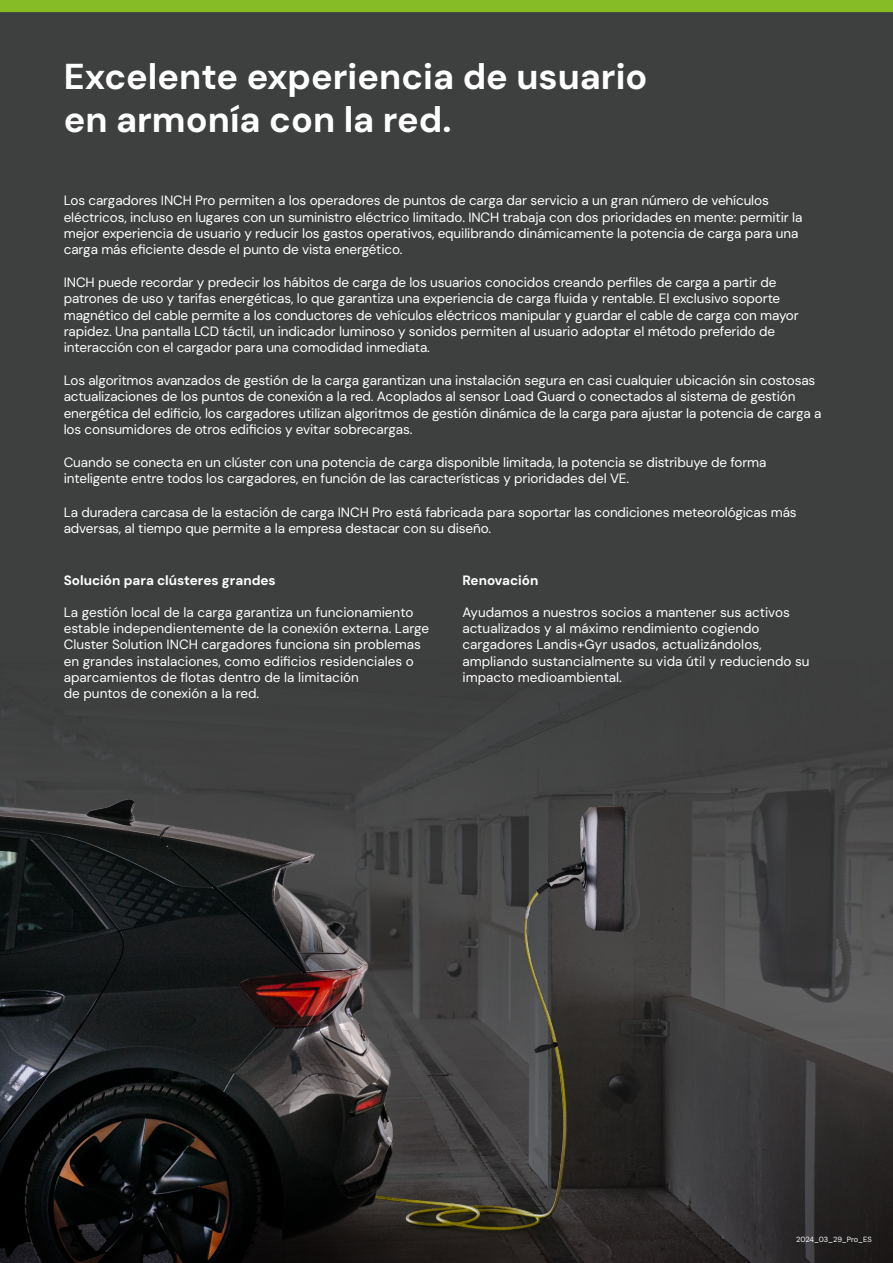
<style>
.page{position:relative;width:893px;height:1263px;background:#3e3f3f}
.page>*{position:absolute;margin:0;border:0;box-sizing:border-box;transform-origin:0 0}
.t1{font:700 36px/43.2px "DM Sans";color:#fff}
.t2{font:13.5px/16.2px "DM Sans";letter-spacing:-.01em;color:#fff}
.t3{font:700 13.5px "DM Sans";color:#fff}
.t4{font:7.5px "DM Sans";letter-spacing:-.01em;color:#fff}
</style>
<div class="page">
<img style="left:0;top:753px;width:893px;height:510px">
<div style="left:0;top:0;width:893px;height:12px;background:#86bc25"></div>
<h1 class="t1" style="left:64px;top:55px;width:585px">Excelente experiencia de usuario en armonía con la red.</h1>
<p class="t2" style="left:64px;top:193px;width:740px">Los cargadores INCH Pro permiten a los operadores de puntos de carga dar servicio a un gran número de vehículos eléctricos, incluso en lugares con un suministro eléctrico limitado. INCH trabaja con dos prioridades en mente: permitir la mejor experiencia de usuario y reducir los gastos operativos, equilibrando dinámicamente la potencia de carga para una carga más eficiente desde el punto de vista energético.</p>
<p class="t2" style="left:64px;top:274px;width:736px">INCH puede recordar y predecir los hábitos de carga de los usuarios conocidos creando perfiles de carga a partir de patrones de uso y tarifas energéticas, lo que garantiza una experiencia de carga fluida y rentable. El exclusivo soporte magnético del cable permite a los conductores de vehículos eléctricos manipular y guardar el cable de carga con mayor rapidez. Una pantalla LCD táctil, un indicador luminoso y sonidos permiten al usuario adoptar el método preferido de interacción con el cargador para una comodidad inmediata.</p>
<p class="t2" style="left:64px;top:372px;width:759px">Los algoritmos avanzados de gestión de la carga garantizan una instalación segura en casi cualquier ubicación sin costosas actualizaciones de los puntos de conexión a la red. Acoplados al sensor Load Guard o conectados al sistema de gestión energética del edificio, los cargadores utilizan algoritmos de gestión dinámica de la carga para ajustar la potencia de carga a los consumidores de otros edificios y evitar sobrecargas.</p>
<p class="t2" style="left:64px;top:454px;width:704px">Cuando se conecta en un clúster con una potencia de carga disponible limitada, la potencia se distribuye de forma inteligente entre todos los cargadores, en función de las características y prioridades del VE.</p>
<p class="t2" style="left:64px;top:504px;width:734px">La duradera carcasa de la estación de carga INCH Pro está fabricada para soportar las condiciones meteorológicas más adversas, al tiempo que permite a la empresa destacar con su diseño.</p>
<p class="t3" style="left:64px;top:571px;width:214px">Solución para clústeres grandes</p>
<p class="t2" style="left:64px;top:604px;width:367px">La gestión local de la carga garantiza un funcionamiento estable independientemente de la conexión externa. Large Cluster Solution INCH cargadores funciona sin problemas en grandes instalaciones, como edificios residenciales o aparcamientos de flotas dentro de la limitación<br>de puntos de conexión a la red.</p>
<p class="t3" style="left:462px;top:571px;width:78px">Renovación</p>
<p class="t2" style="left:462px;top:604px;width:349px">Ayudamos a nuestros socios a mantener sus activos actualizados y al máximo rendimiento cogiendo cargadores Landis+Gyr usados, actualizándolos, ampliando sustancialmente su vida útil y reduciendo su impacto medioambiental.</p>
<p class="t4" style="left:796px;top:1234px;width:77px">2024_03_29_Pro_ES</p>
</div>
